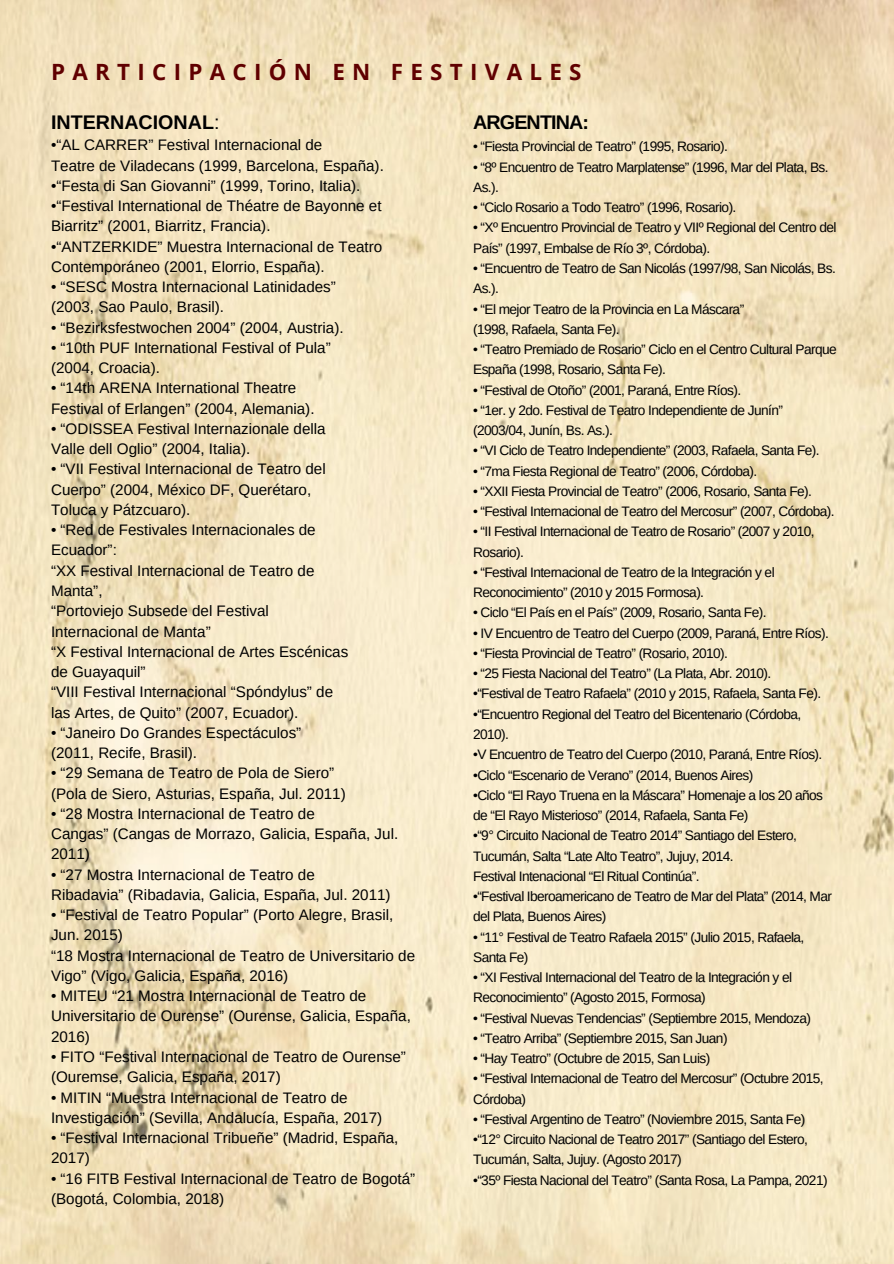
<style>
.page{position:relative;width:894px;height:1264px;background:#fff}
.page>*{position:absolute;margin:0;border:0;box-sizing:border-box;transform-origin:0 0}
.t1{font:700 22.35px "Open Sans";letter-spacing:.325em;color:#600000}
.t2{font:700 19.65px "Arimo";color:#000}
.t3{font:700 19.65px "Arimo";letter-spacing:-.045em;color:#000}
.t4{font:15.15px/20.2px "Arimo";color:#000}
.t5{font:13.65px/20.2px "Arimo";letter-spacing:-.045em;color:#000}
.s1{font-weight:400}
</style>
<div class="page">
<img style="left:0;top:0;width:893px;height:1263px">
<h1 class="t1" style="left:51px;top:56px;width:532px">PARTICIPACIÓN EN FESTIVALES</h1>
<h2 class="t2" style="left:51px;top:111px;width:170px">INTERNACIONAL<span class="s1">:</span></h2>
<p class="t4" style="left:51px;top:135px;width:334px">•“AL CARRER” Festival Internacional de<br>Teatre de Viladecans (1999, Barcelona, España).</p>
<p class="t4" style="left:51px;top:175px;width:311px">•“Festa di San Giovanni” (1999, Torino, Italia).</p>
<p class="t4" style="left:51px;top:196px;width:332px">•“Festival International de Théatre de Bayonne et<br>Biarritz” (2001, Biarritz, Francia).</p>
<p class="t4" style="left:51px;top:236px;width:333px">•“ANTZERKIDE” Muestra Internacional de Teatro<br>Contemporáneo (2001, Elorrio, España).</p>
<p class="t4" style="left:51px;top:277px;width:286px">• “SESC Mostra Internacional Latinidades” (2003, Sao Paulo, Brasil).</p>
<p class="t4" style="left:51px;top:317px;width:294px">• “Bezirksfestwochen 2004” (2004, Austria).</p>
<p class="t4" style="left:51px;top:337px;width:281px">• “10th PUF International Festival of Pula” (2004, Croacia).</p>
<p class="t4" style="left:51px;top:378px;width:265px">• “14th ARENA International Theatre<br>Festival of Erlangen” (2004, Alemania).</p>
<p class="t4" style="left:51px;top:418px;width:276px">• “ODISSEA Festival Internazionale della<br>Valle dell Oglio” (2004, Italia).</p>
<p class="t4" style="left:51px;top:459px;width:276px">• “VII Festival Internacional de Teatro del<br>Cuerpo” (2004, México DF, Querétaro,<br>Toluca y Pátzcuaro).</p>
<p class="t4" style="left:51px;top:520px;width:299px">• “Red de Festivales Internacionales de<br>Ecuador”:<br>“XX Festival Internacional de Teatro de<br>Manta”,<br>“Portoviejo Subsede del Festival<br>Internacional de Manta”<br>“X Festival Internacional de Artes Escénicas de Guayaquil”<br>“VIII Festival Internacional “Spóndylus” de las Artes, de Quito” (2007, Ecuador).</p>
<p class="t4" style="left:51px;top:722px;width:252px">• “Janeiro Do Grandes Espectáculos” (2011, Recife, Brasil).</p>
<p class="t4" style="left:51px;top:763px;width:296px">• “29 Semana de Teatro de Pola de Siero” (Pola de Siero, Asturias, España, Jul. 2011)</p>
<p class="t4" style="left:51px;top:803px;width:348px">• “28 Mostra Internacional de Teatro de<br>Cangas” (Cangas de Morrazo, Galicia, España, Jul.<br>2011)</p>
<p class="t4" style="left:51px;top:864px;width:341px">• “27 Mostra Internacional de Teatro de<br>Ribadavia” (Ribadavia, Galicia, España, Jul. 2011)</p>
<p class="t4" style="left:51px;top:904px;width:365px">• “Festival de Teatro Popular” (Porto Alegre, Brasil, Jun. 2015)<br>“18 Mostra Internacional de Teatro de Universitario de Vigo” (Vigo, Galicia, España, 2016)</p>
<p class="t4" style="left:51px;top:985px;width:361px">• MITEU “21 Mostra Internacional de Teatro de<br>Universitario de Ourense” (Ourense, Galicia, España,<br>2016)</p>
<p class="t4" style="left:51px;top:1046px;width:356px">• FITO “Festival Internacional de Teatro de Ourense” (Ouremse, Galicia, España, 2017)</p>
<p class="t4" style="left:51px;top:1087px;width:332px">• MITIN “Muestra Internacional de Teatro de<br>Investigación” (Sevilla, Andalucía, España, 2017)</p>
<p class="t4" style="left:51px;top:1127px;width:349px">• “Festival Internacional Tribueñe” (Madrid, España,<br>2017)</p>
<p class="t4" style="left:51px;top:1168px;width:366px">• “16 FITB Festival Internacional de Teatro de Bogotá” (Bogotá, Colombia, 2018)</p>
<h2 class="t3" style="left:473px;top:111px;width:117px">ARGENTINA:</h2>
<p class="t5" style="left:473px;top:137px;width:256px">• “Fiesta Provincial de Teatro” (1995, Rosario).</p>
<p class="t5" style="left:473px;top:157px;width:357px">• “8º Encuentro de Teatro Marplatense” (1996, Mar del Plata, Bs.<br>As.).</p>
<p class="t5" style="left:473px;top:197px;width:265px">• “Ciclo Rosario a Todo Teatro” (1996, Rosario).</p>
<p class="t5" style="left:473px;top:218px;width:365px">• “Xº Encuentro Provincial de Teatro y VIIº Regional del Centro del<br>País” (1997, Embalse de Río 3º, Córdoba).</p>
<p class="t5" style="left:473px;top:258px;width:364px">• “Encuentro de Teatro de San Nicolás (1997/98, San Nicolás, Bs.<br>As.).</p>
<p class="t5" style="left:473px;top:299px;width:272px">• “El mejor Teatro de la Provincia en La Máscara” (1998, Rafaela, Santa Fe).</p>
<p class="t5" style="left:473px;top:339px;width:365px">• “Teatro Premiado de Rosario” Ciclo en el Centro Cultural Parque<br>España (1998, Rosario, Santa Fe).</p>
<p class="t5" style="left:473px;top:380px;width:269px">• “Festival de Otoño” (2001, Paraná, Entre Ríos).</p>
<p class="t5" style="left:473px;top:400px;width:311px">• “1er. y 2do. Festival de Teatro Independiente de Junín” (2003/04, Junín, Bs. As.).</p>
<p class="t5" style="left:473px;top:440px;width:348px">• “VI Ciclo de Teatro Independiente” (2003, Rafaela, Santa Fe).</p>
<p class="t5" style="left:473px;top:461px;width:286px">• “7ma Fiesta Regional de Teatro” (2006, Córdoba).</p>
<p class="t5" style="left:473px;top:481px;width:340px">• “XXII Fiesta Provincial de Teatro” (2006, Rosario, Santa Fe).</p>
<p class="t5" style="left:473px;top:501px;width:363px">• “Festival Internacional de Teatro del Mercosur” (2007, Córdoba).</p>
<p class="t5" style="left:473px;top:521px;width:343px">• “II Festival Internacional de Teatro de Rosario” (2007 y 2010,<br>Rosario).</p>
<p class="t5" style="left:473px;top:562px;width:303px">• “Festival Internacional de Teatro de la Integración y el<br>Reconocimiento” (2010 y 2015 Formosa).</p>
<p class="t5" style="left:473px;top:602px;width:295px">• Ciclo “El País en el País” (2009, Rosario, Santa Fe).</p>
<p class="t5" style="left:473px;top:623px;width:357px">• IV Encuentro de Teatro del Cuerpo (2009, Paraná, Entre Ríos).</p>
<p class="t5" style="left:473px;top:643px;width:256px">• “Fiesta Provincial de Teatro” (Rosario, 2010).</p>
<p class="t5" style="left:473px;top:663px;width:299px">• “25 Fiesta Nacional del Teatro” (La Plata, Abr. 2010).</p>
<p class="t5" style="left:473px;top:683px;width:349px">•“Festival de Teatro Rafaela” (2010 y 2015, Rafaela, Santa Fe).</p>
<p class="t5" style="left:473px;top:704px;width:330px">•“Encuentro Regional del Teatro del Bicentenario (Córdoba,<br>2010).</p>
<p class="t5" style="left:473px;top:744px;width:350px">•V Encuentro de Teatro del Cuerpo (2010, Paraná, Entre Ríos).</p>
<p class="t5" style="left:473px;top:764px;width:282px">•Ciclo “Escenario de Verano” (2014, Buenos Aires)</p>
<p class="t5" style="left:473px;top:785px;width:351px">•Ciclo “El Rayo Truena en la Máscara” Homenaje a los 20 años de “El Rayo Misterioso” (2014, Rafaela, Santa Fe)</p>
<p class="t5" style="left:473px;top:825px;width:325px">•“9° Circuito Nacional de Teatro 2014” Santiago del Estero,<br>Tucumán, Salta “Late Alto Teatro”, Jujuy, 2014.<br>Festival Intenacional “El Ritual Continúa”.</p>
<p class="t5" style="left:473px;top:886px;width:360px">•“Festival Iberoamericano de Teatro de Mar del Plata” (2014, Mar del Plata, Buenos Aires)</p>
<p class="t5" style="left:473px;top:926px;width:332px">• “11° Festival de Teatro Rafaela 2015” (Julio 2015, Rafaela,<br>Santa Fe)</p>
<p class="t5" style="left:473px;top:967px;width:320px">• “XI Festival Internacional del Teatro de la Integración y el<br>Reconocimiento” (Agosto 2015, Formosa)</p>
<p class="t5" style="left:473px;top:1007px;width:339px">• “Festival Nuevas Tendencias” (Septiembre 2015, Mendoza)</p>
<p class="t5" style="left:473px;top:1028px;width:256px">• “Teatro Arriba” (Septiembre 2015, San Juan)</p>
<p class="t5" style="left:473px;top:1048px;width:238px">• “Hay Teatro” (Octubre de 2015, San Luis)</p>
<p class="t5" style="left:473px;top:1068px;width:352px">• “Festival Internacional de Teatro del Mercosur” (Octubre 2015,<br>Córdoba)</p>
<p class="t5" style="left:473px;top:1109px;width:333px">• “Festival Argentino de Teatro” (Noviembre 2015, Santa Fe)</p>
<p class="t5" style="left:473px;top:1129px;width:336px">•“12° Circuito Nacional de Teatro 2017” (Santiago del Estero,<br>Tucumán, Salta, Jujuy. (Agosto 2017)</p>
<p class="t5" style="left:473px;top:1169px;width:356px">•“35º Fiesta Nacional del Teatro” (Santa Rosa, La Pampa, 2021)</p>
</div>
